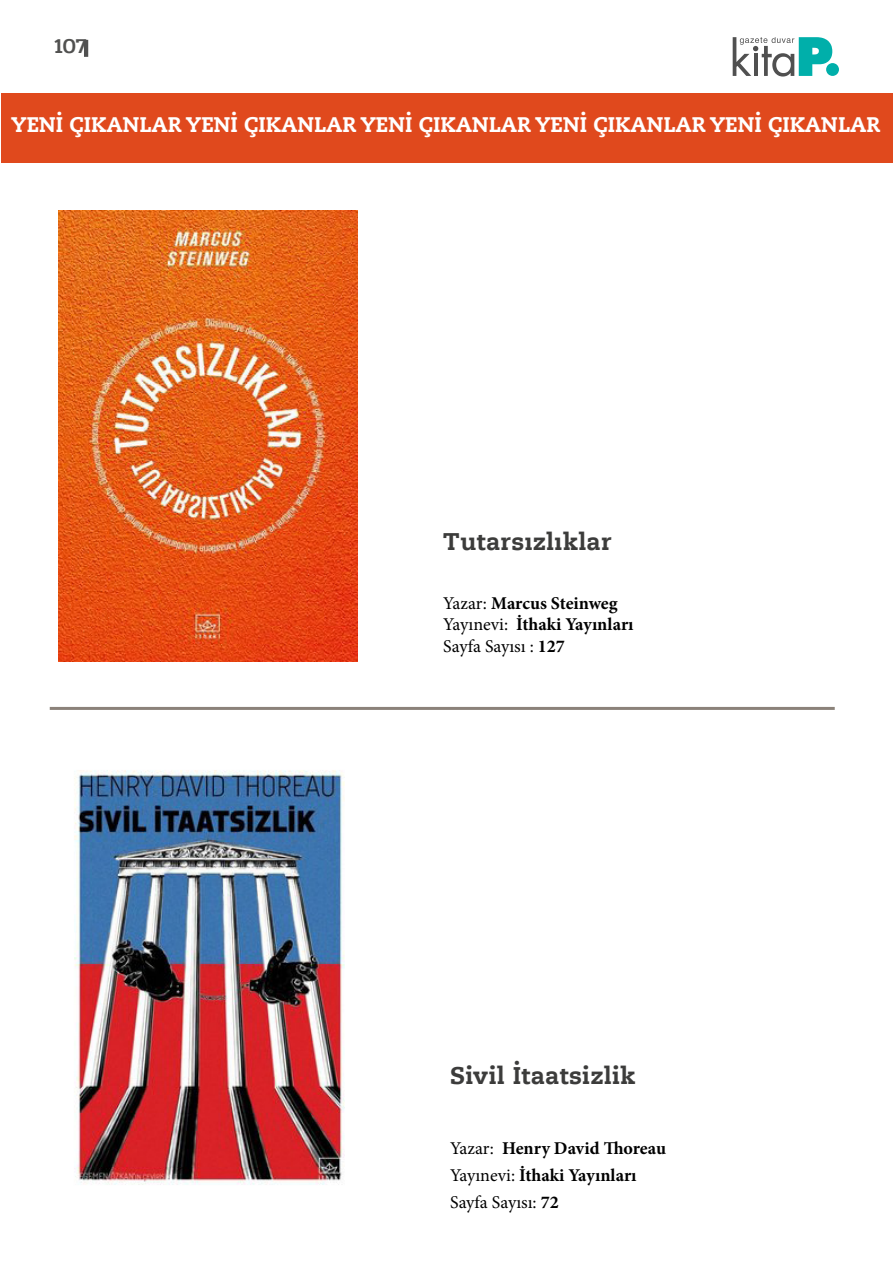
<style>
.page{position:relative;width:893px;height:1263px;background:#fff}
.page>*{position:absolute;margin:0;border:0;box-sizing:border-box;transform-origin:0 0}
.t1{font:700 24px "Caecilia LT Std Roman";letter-spacing:.015em;color:#3c3c3b}
.t2{font:700 21px "Caecilia LT Std Roman";color:#fff}
.t3{font:500 21px "Pridi";color:#515150}
.t4{font:700 18px/27px "Minion Pro";color:#000}
.s1{font-weight:400}
</style>
<div class="page">
<svg style="left:733px;top:37px;width:99px;height:40px"></svg>
<div style="left:826px;top:63px;width:13px;height:13px;background:#00afaa;border-radius:50%"></div>
<hr style="left:84px;top:40px;width:4px;height:17px;background:#505050">
<hr style="left:50px;top:707px;width:785px;height:3px;background:#8b827a">
<img style="left:74px;top:770px;width:271px;height:415px">
<img style="left:58px;top:211px;width:299px;height:450px">
<div style="left:2px;top:94px;width:891px;height:69px;background:#e0491d"></div>
<p class="t3" style="left:54px;top:31px;width:34px">107</p>
<p class="t2" style="left:11px;top:111px;width:870px">YENİ ÇIKANLAR YENİ ÇIKANLAR YENİ ÇIKANLAR YENİ ÇIKANLAR YENİ ÇIKANLAR</p>
<h1 class="t1" style="left:443px;top:526px;width:169px">Tutarsızlıklar</h1>
<p class="t4" style="left:443px;top:592px;width:192px;line-height:21.6px"><span class="s1">Yazar:</span> Marcus Steinweg<br><span class="s1">Yayınevi:</span> İthaki Yayınları<br><span class="s1">Sayfa Sayısı :</span> 127</p>
<h1 class="t1" style="left:450px;top:1060px;width:187px">Sivil İtaatsizlik</h1>
<p class="t4" style="left:450px;top:1134px;width:217px"><span class="s1">Yazar:</span> Henry David Thoreau<br><span class="s1">Yayınevi:</span> İthaki Yayınları<br><span class="s1">Sayfa Sayısı:</span> 72</p>
</div>
